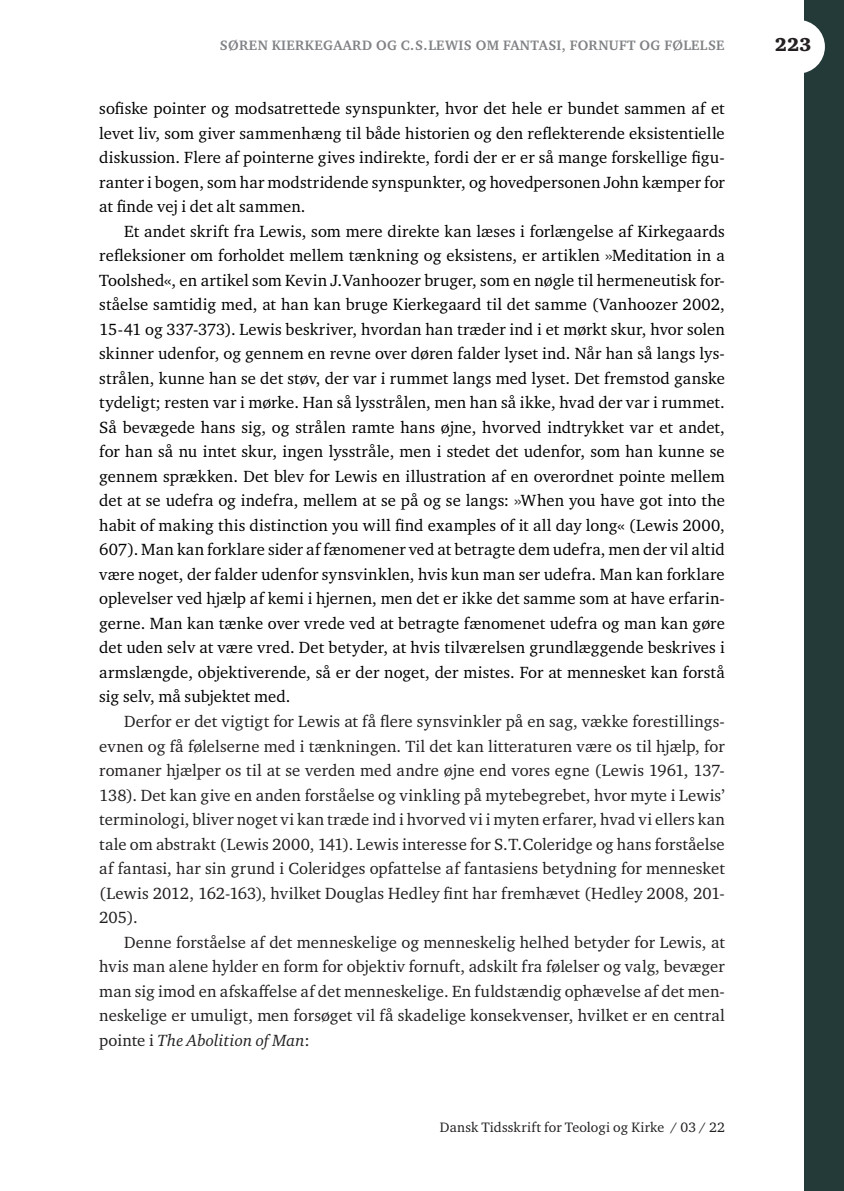
<style>
.page{position:relative;width:844px;height:1191px;background:#fff}
.page>*{position:absolute;margin:0;border:0;box-sizing:border-box;transform-origin:0 0}
.t1{font:900 19.25px "Charter ITC Std";color:#231f20}
.t2{font:16.62px/24.5px "Charter ITC Std";color:#000;text-align:justify}
.t3{font:16.62px/24.5px "Charter ITC Std";letter-spacing:.005em;color:#231f20;text-align:justify}
.t4{font:700 14px "Charter ITC Std";letter-spacing:.025em;color:#808285}
.t5{font:14px "Charter ITC Std";letter-spacing:.01em;color:#231f20}
.s1{color:#231f20}
.s2{font-style:italic}
</style>
<div class="page">
<div style="left:804px;top:0;width:39px;height:1191px;background:#233a38"></div>
<div style="left:771px;top:20px;width:53px;height:54px;background:#fff;border-radius:50%"></div>
<p class="t4" style="left:220px;top:37px;width:506px">SØREN KIERKEGAARD OG C.S.LEWIS OM FANTASI, FORNUFT OG FØLELSE</p>
<p class="t2" style="left:99px;top:96px;width:627px">sofiske pointer og modsatrettede synspunkter, hvor det hele er bundet sammen af et levet liv, som giver sammenhæng til både historien og den reflekterende eksistentielle diskussion. Flere af pointerne gives indirekte, fordi der er er så mange forskellige figu&shy;ranter i bogen, som har modstridende synspunkter, og hovedpersonen John kæmper for at finde vej i det alt sammen.</p>
<p class="t2" style="left:99px;top:218px;width:627px;text-indent:25px">Et andet skrift fra Lewis, som mere direkte kan læses i forlængelse af Kirkegaards refleksioner om forholdet mellem tænkning og eksistens, er artiklen <span class="s1">»</span>Meditation in a Toolshed«, en artikel som Kevin J.Vanhoozer bruger, som en nøgle til hermeneutisk for&shy;ståelse samtidig med, at han kan bruge Kierkegaard til det samme (Vanhoozer 2002, 15-41 og 337-373). Lewis beskriver, hvordan han træder ind i et mørkt skur, hvor solen skinner udenfor, og gennem en revne over døren falder lyset ind. Når han så langs lys&shy;strålen, kunne han se det støv, der var i rummet langs med lyset. Det fremstod ganske tydeligt; resten var i mørke. Han så lysstrålen, men han så ikke, hvad der var i rummet.<br>Så bevægede hans sig, og strålen ramte hans øjne, hvorved indtrykket var et andet, for han så nu intet skur, ingen lysstråle, men i stedet det udenfor, som han kunne se gennem sprækken. Det blev for Lewis en illustration af en overordnet pointe mellem det at se udefra og indefra, mellem at se på og se langs: <span class="s1">»</span>When you have got into the habit of making this distinction you will find examples of it all day long« (Lewis 2000, 607). Man kan forklare sider af fænomener ved at betragte dem udefra, men der vil altid være noget, der falder udenfor synsvinklen, hvis kun man ser udefra. Man kan forklare oplevelser ved hjælp af kemi i hjernen, men det er ikke det samme som at have erfarin&shy;gerne. Man kan tænke over vrede ved at betragte fænomenet udefra og man kan gøre det uden selv at være vred. Det betyder, at hvis tilværelsen grundlæggende beskrives i armslængde, objektiverende, så er der noget, der mistes. For at mennesket kan forstå sig selv, må subjektet med.</p>
<p class="t3" style="left:99px;top:709px;width:627px;text-indent:25px">Derfor er det vigtigt for Lewis at få flere synsvinkler på en sag, vække forestillings&shy;evnen og få følelserne med i tænkningen. Til det kan litteraturen være os til hjælp, for romaner hjælper os til at se verden med andre øjne end vores egne (Lewis 1961, 137- 138). Det kan give en anden forståelse og vinkling på mytebegrebet, hvor myte i Lewis’ terminologi, bliver noget vi kan træde ind i hvorved vi i myten erfarer, hvad vi ellers kan tale om abstrakt (Lewis 2000, 141). Lewis interesse for S.T.Coleridge og hans forståelse af fantasi, har sin grund i Coleridges opfattelse af fantasiens betydning for mennesket (Lewis 2012, 162-163), hvilket Douglas Hedley fint har fremhævet (Hedley 2008, 201- 205).</p>
<p class="t3" style="left:99px;top:929px;width:627px;text-indent:25px">Denne forståelse af det menneskelige og menneskelig helhed betyder for Lewis, at hvis man alene hylder en form for objektiv fornuft, adskilt fra følelser og valg, bevæger man sig imod en afskaffelse af det menneskelige. En fuldstændig ophævelse af det men&shy;neskelige er umuligt, men forsøget vil få skadelige konsekvenser, hvilket er en central pointe i <span class="s2">The Abolition of Man</span>:</p>
<p class="t5" style="left:440px;top:1118px;width:286px">Dansk Tidsskrift for Teologi og Kirke / 03 / 22</p>
<p class="t1" style="left:774px;top:33px;width:38px">223</p>
</div>
